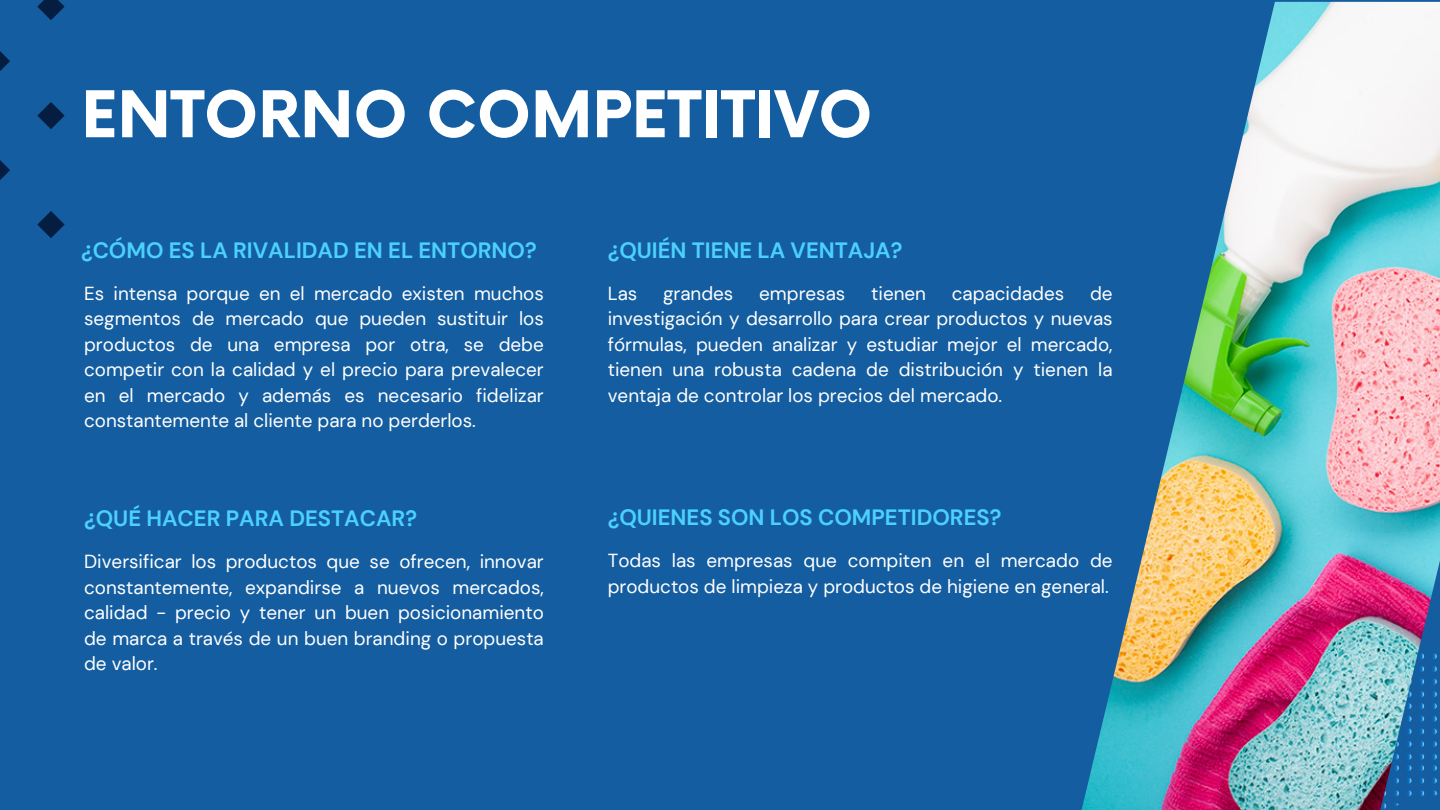
<style>
.page{position:relative;width:1440px;height:810px;background:#145da0}
.page>*{position:absolute;margin:0;border:0;box-sizing:border-box;transform-origin:0 0}
.t1{font:700 62.7px "Now";color:#fff}
.t2{font:700 22.2px "DM Sans";color:#4bd1fb}
.t3{font:18.9px/25.5px "DM Sans";color:#fff;text-align:justify}
</style>
<div class="page">
<svg style="left:37px;top:211px;width:28px;height:27px"></svg>
<svg style="left:37px;top:102px;width:28px;height:27px"></svg>
<svg style="left:37px;top:0;width:28px;height:20px"></svg>
<svg style="left:0;top:160px;width:10px;height:20px"></svg>
<svg style="left:0;top:51px;width:10px;height:20px"></svg>
<img style="left:1081px;top:2px;width:359px;height:808px">
<p class="t1" style="left:81px;top:81px;width:793px">ENTORNO COMPETITIVO</p>
<p class="t2" style="left:81px;top:236px;width:457px">¿CÓMO ES LA RIVALIDAD EN EL ENTORNO?</p>
<p class="t2" style="left:608px;top:236px;width:296px">¿QUIÉN TIENE LA VENTAJA?</p>
<p class="t3" style="left:84px;top:281px;width:461px">Es intensa porque en el mercado existen muchos segmentos de mercado que pueden sustituir los productos de una empresa por otra, se debe competir con la calidad y el precio para prevalecer en el mercado y además es necesario fidelizar constantemente al cliente para no perderlos.</p>
<p class="t3" style="left:608px;top:281px;width:31px">Las</p>
<p class="t3" style="left:663px;top:281px;width:72px">grandes</p>
<p class="t3" style="left:759px;top:281px;width:88px">empresas</p>
<p class="t3" style="left:871px;top:281px;width:56px">tienen</p>
<p class="t3" style="left:952px;top:281px;width:114px">capacidades</p>
<p class="t3" style="left:608px;top:281px;width:506px;text-indent:482px">de investigación y desarrollo para crear productos y nuevas fórmulas, pueden analizar y estudiar mejor el mercado, tienen una robusta cadena de distribución y tienen la ventaja de controlar los precios del mercado.</p>
<p class="t2" style="left:84px;top:504px;width:334px">¿QUÉ HACER PARA DESTACAR?</p>
<p class="t3" style="left:84px;top:549px;width:461px">Diversificar los productos que se ofrecen, innovar constantemente, expandirse a nuevos mercados, calidad - precio y tener un buen posicionamiento de marca a través de un buen branding o propuesta de valor.</p>
<p class="t2" style="left:608px;top:503px;width:395px">¿QUIENES SON LOS COMPETIDORES?</p>
<p class="t3" style="left:608px;top:548px;width:506px">Todas las empresas que compiten en el mercado de productos de limpieza y productos de higiene en general.</p>
</div>
